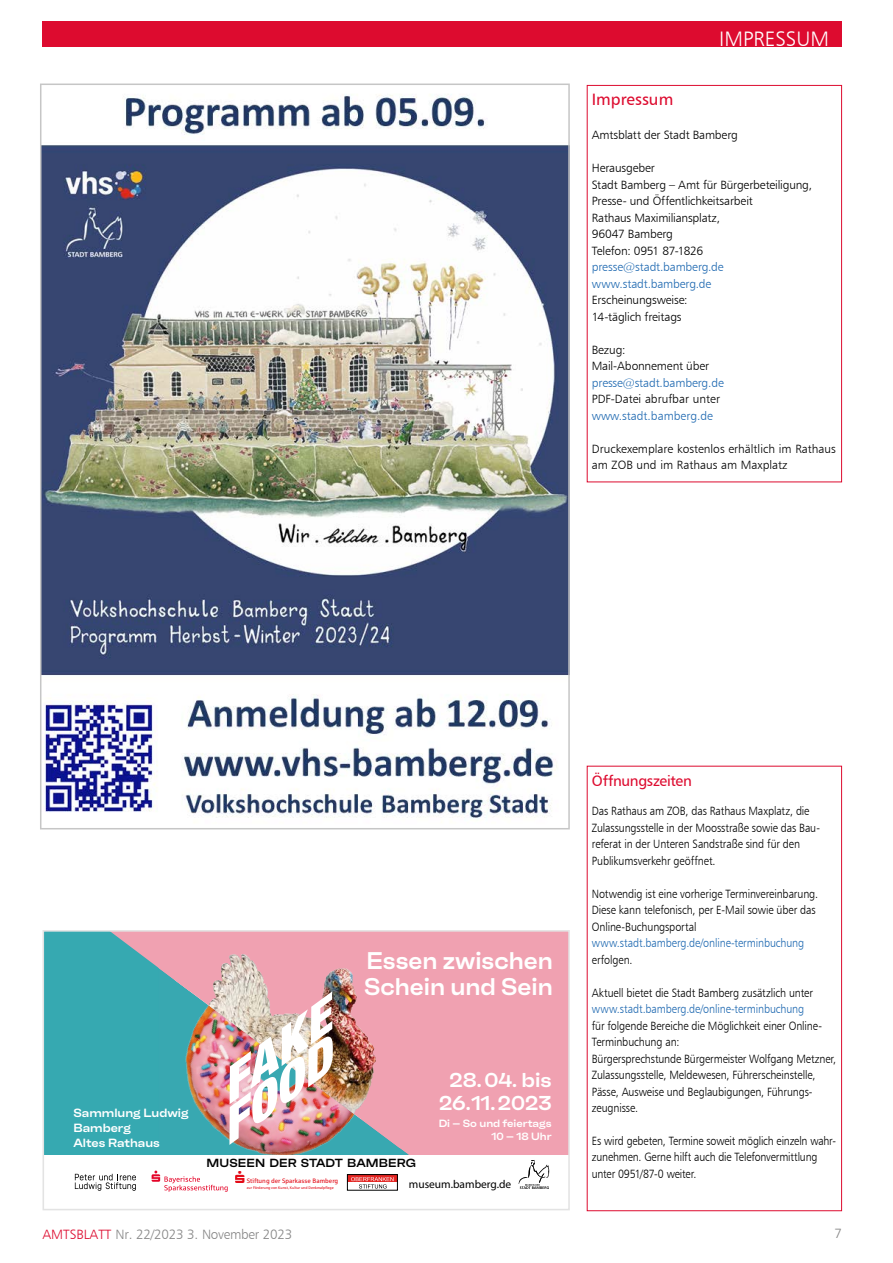
<style>
.page{position:relative;width:893px;height:1263px;background:#fff}
.page>*{position:absolute;margin:0;border:0;box-sizing:border-box;transform-origin:0 0}
.t1{font:600 24.15px/26.2px "RB Faktum Neue Extended";color:#fff;scale:.95 1}
.t2{font:21px "Humanist 777 BT Light B";color:#fff}
.t3{font:600 20.1px "RB Faktum Neue Extended";color:#fff}
.t4{font:16.5px "Humanist 777 BT Roman B";color:#dd0b2f}
.t5{font:15px "Humanist 777 BT Roman B";letter-spacing:-.02em;color:#dd0b2f}
.t6{font:13.5px "Humanist 777 BT Light B";letter-spacing:-.02em;color:#878787}
.t7{font:12px/16.5px "Humanist 777 BT Light B";letter-spacing:-.01em;color:#000;scale:.9 1}
.t8{font:12px/16.5px "Humanist 777 BT Light B";letter-spacing:-.01em;color:#000}
.t9{font:12px/16.5px "Humanist 777 BT Light B";letter-spacing:-.01em;color:#000;scale:.89 1}
.t10{font:12px/16.5px "Humanist 777 BT Light B";letter-spacing:-.01em;color:#1f69b1}
.t11{font:12px "Humanist 777 BT Light B";letter-spacing:-.01em;color:#1f69b1;scale:.9 1}
.t12{font:600 11.85px/14.9px "RB Faktum Neue Extended";color:#fff}
.t13{font:600 11.7px "RB Faktum Neue Extended";letter-spacing:.01em;color:#000}
.t14{font:11.4px "Myriad Pro";color:#000}
.t15{font:600 10.5px/13.2px "RB Faktum Neue Extended";color:#fff;text-align:right}
.t16{font:6.3px "Sparkasse Rg";color:#e30b17}
.t17{font:3.75px "Sparkasse Rg";color:#e30b17}
.s1{color:#dd0b2f}
</style>
<div class="page">
<div style="left:587px;top:85px;width:255px;height:397px;border:1px solid #dd0b2f"></div>
<div style="left:587px;top:766px;width:255px;height:445px;border:1px solid #dd0b2f"></div>
<div style="left:43px;top:21px;width:799px;height:26px;background:#dd0b2f"></div>
<img style="left:43px;top:94px;width:524px;height:724px">
<div style="left:44px;top:931px;width:130px;height:277px;background:#36a9b1"></div>
<div style="left:361px;top:931px;width:208px;height:258px;background:#f0a1b1"></div>
<svg style="left:174px;top:1145px;width:225px;height:9px"></svg>
<img style="left:188px;top:933px;width:211px;height:214px">
<img style="left:112px;top:933px;width:221px;height:212px">
<svg style="left:355px;top:1148px;width:54px;height:7px"></svg>
<div style="left:44px;top:1170px;width:525px;height:39px;background:#fff"></div>
<div style="left:44px;top:1155px;width:525px;height:25px;background:#fff"></div>
<svg style="left:152px;top:1170px;width:76px;height:22px"></svg>
<svg style="left:75px;top:1174px;width:61px;height:17px"></svg>
<svg style="left:519px;top:1160px;width:30px;height:29px"></svg>
<div style="left:347px;top:1174px;width:50px;height:8px;background:#e52421"></div>
<img style="left:351px;top:1177px;width:43px;height:4px">
<img style="left:359px;top:1184px;width:28px;height:4px">
<div style="left:347px;top:1174px;width:51px;height:16px;border:1px solid #010202"></div>
<div style="left:43px;top:930px;width:527px;height:280px;border:2px solid #e3e3e3"></div>
<h2 class="t2" style="left:719px;top:25px;width:112px">IMPRESSUM</h2>
<h3 class="t4" style="left:592px;top:89px;width:83px">Impressum</h3>
<p class="t8" style="left:592px;top:127px;width:148px">Amtsblatt der Stadt Bamberg</p>
<p class="t8" style="left:592px;top:160px;width:222px">Herausgeber<br>Stadt Bamberg – Amt für Bürgerbeteiligung,<br>Presse- und Öffentlichkeitsarbeit<br>Rathaus Maximiliansplatz,<br>96047 Bamberg<br>Telefon: 0951 87-1826</p>
<p class="t10" style="left:592px;top:259px;width:133px">presse@stadt.bamberg.de www.stadt.bamberg.de</p>
<p class="t8" style="left:592px;top:292px;width:97px">Erscheinungsweise:<br>14-täglich freitags</p>
<p class="t8" style="left:592px;top:341px;width:119px">Bezug:<br>Mail-Abonnement über</p>
<p class="t10" style="left:592px;top:374px;width:134px">presse@stadt.bamberg.de</p>
<p class="t8" style="left:592px;top:390px;width:130px">PDF-Datei abrufbar unter</p>
<p class="t10" style="left:592px;top:407px;width:123px">www.stadt.bamberg.de</p>
<p class="t8" style="left:592px;top:440px;width:246px">Druckexemplare kostenlos erhältlich im Rathaus am ZOB und im Rathaus am Maxplatz</p>
<p class="t1" style="left:364px;top:946px;width:200px">Essen zwischen<br>Schein und Sein</p>
<p class="t12" style="left:73px;top:1105px;width:117px">Sammlung Ludwig<br>Bamberg<br>Altes Rathaus</p>
<p class="t3" style="left:450px;top:1067px;width:104px">28. 04. bis</p>
<p class="t3" style="left:439px;top:1091px;width:114px">26. 11. 2023</p>
<p class="t15" style="left:439px;top:1116px;width:114px">Di – So und feiertags<br>10 – 18 Uhr</p>
<p class="t13" style="left:207px;top:1156px;width:211px">MUSEEN DER STADT BAMBERG</p>
<p class="t14" style="left:409px;top:1177px;width:104px">museum.bamberg.de</p>
<p class="t16" style="left:247px;top:1177px;width:93px">Stiftung der Sparkasse Bamberg</p>
<p class="t17" style="left:247px;top:1185px;width:88px">zur Förderung von Kunst, Kultur und Denkmalpflege</p>
<p class="t5" style="left:592px;top:772px;width:102px">Öffnungszeiten</p>
<p class="t7" style="left:592px;top:803px;width:255px">Das Rathaus am ZOB, das Rathaus Maxplatz, die Zulassungsstelle in der Moosstraße sowie das Bau&shy;referat in der Unteren Sandstraße sind für den Publikumsverkehr geöffnet.</p>
<p class="t7" style="left:592px;top:885px;width:253px">Notwendig ist eine vorherige Terminvereinbarung.<br>Diese kann telefonisch, per E-Mail sowie über das<br>Online-Buchungsportal</p>
<p class="t11" style="left:592px;top:935px;width:238px">www.stadt.bamberg.de/online-terminbuchung</p>
<p class="t7" style="left:592px;top:951px;width:47px">erfolgen.</p>
<p class="t7" style="left:592px;top:984px;width:247px">Aktuell bietet die Stadt Bamberg zusätzlich unter</p>
<p class="t11" style="left:592px;top:1001px;width:238px">www.stadt.bamberg.de/online-terminbuchung</p>
<p class="t7" style="left:592px;top:1017px;width:273px">für folgende Bereiche die Möglichkeit einer Online-Terminbuchung an:<br>Bürgersprechstunde Bürgermeister Wolfgang Metzner, Zulassungsstelle, Meldewesen, Führerscheinstelle, Pässe, Ausweise und Beglaubigungen, Führungs&shy;zeugnisse.</p>
<p class="t9" style="left:592px;top:1132px;width:276px">Es wird gebeten, Termine soweit möglich einzeln wahr&shy;zunehmen. Gerne hilft auch die Telefonvermittlung unter 0951/87-0 weiter.</p>
<p class="t6" style="left:43px;top:1226px;width:251px"><span class="s1">AMTSBLATT</span> Nr. 22/2023 3. November 2023</p>
<p class="t6" style="left:834px;top:1225px;width:9px">7</p>
</div>
